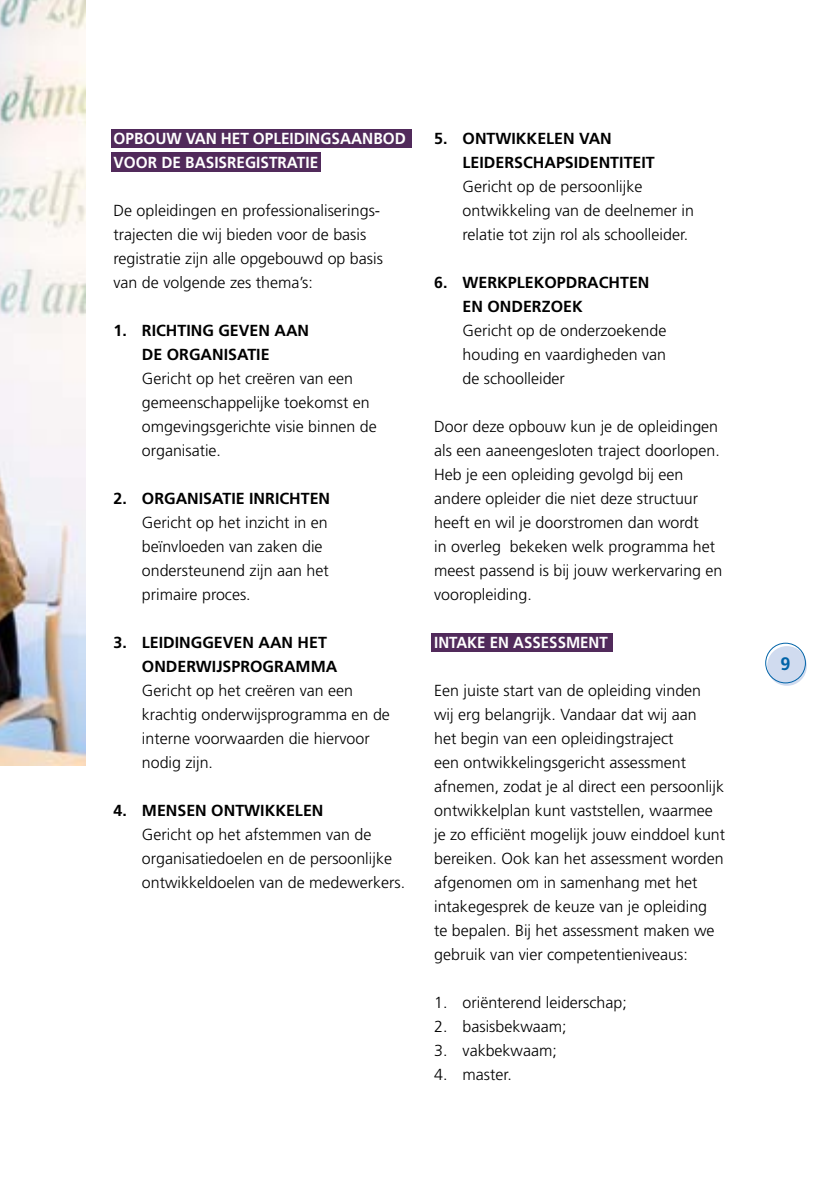
<style>
.page{position:relative;width:840px;height:1191px;background:#fff}
.page>*{position:absolute;margin:0;border:0;box-sizing:border-box;transform-origin:0 0}
.t1{font:700 18px "Fontys Frutiger";color:#0063a8}
.t2{font:300 16px/24px "Fontys Frutiger";color:#000}
.t3{font:700 16px/24px "Fontys Frutiger";color:#000}
.t4{font:700 16px/24px "Fontys Frutiger";color:#fff;scale:.96 1}
.t5{font:700 16px "Fontys Frutiger";color:#fff;scale:.94 1}
</style>
<div class="page">
<div style="left:766px;top:646px;width:40px;height:40px;background:#d0dbef;border-radius:50%"></div>
<div style="left:764px;top:642px;width:41px;height:41px;border:1px solid #0063a8;border-radius:50%"></div>
<img style="left:0;top:0;width:85px;height:765px">
<div style="left:111px;top:129px;width:300px;height:19px;background:#512a5b"></div>
<div style="left:111px;top:153px;width:209px;height:19px;background:#512a5b"></div>
<div style="left:431px;top:633px;width:181px;height:19px;background:#512a5b"></div>
<p class="t4" style="left:113px;top:126px;width:306px">OPBOUW VAN HET OPLEIDINGSAANBOD<br>VOOR DE BASISREGISTRATIE</p>
<p class="t2" style="left:113px;top:199px;width:271px">De opleidingen en professionaliserings&shy;trajecten die wij bieden voor de basis registratie zijn alle opgebouwd op basis van de volgende zes thema’s:</p>
<p class="t3" style="left:142px;top:318px;width:169px;text-indent:-28px">1. RICHTING GEVEN AAN<br>DE ORGANISATIE</p>
<p class="t2" style="left:142px;top:367px;width:236px">Gericht op het creëren van een gemeenschappelijke toekomst en omgevingsgerichte visie binnen de organisatie.</p>
<p class="t3" style="left:113px;top:486px;width:218px">2. ORGANISATIE INRICHTEN</p>
<p class="t2" style="left:142px;top:511px;width:188px">Gericht op het inzicht in en beïnvloeden van zaken die ondersteunend zijn aan het primaire proces.</p>
<p class="t3" style="left:142px;top:630px;width:197px;text-indent:-28px">3. LEIDINGGEVEN AAN HET<br>ONDERWIJSPROGRAMMA</p>
<p class="t2" style="left:142px;top:679px;width:249px">Gericht op het creëren van een krachtig onderwijsprogramma en de interne voorwaarden die hiervoor nodig zijn.</p>
<p class="t3" style="left:113px;top:798px;width:211px">4. MENSEN ONTWIKKELEN</p>
<p class="t2" style="left:142px;top:823px;width:265px">Gericht op het afstemmen van de organisatiedoelen en de persoonlijke ontwikkeldoelen van de medewerkers.</p>
<p class="t3" style="left:462px;top:126px;width:194px;text-indent:-28px">5. ONTWIKKELEN VAN<br>LEIDERSCHAPSIDENTITEIT</p>
<p class="t2" style="left:462px;top:175px;width:233px">Gericht op de persoonlijke ontwikkeling van de deelnemer in relatie tot zijn rol als schoolleider.</p>
<p class="t3" style="left:462px;top:270px;width:188px;text-indent:-28px">6. WERKPLEKOPDRACHTEN<br>EN ONDERZOEK</p>
<p class="t2" style="left:462px;top:319px;width:205px;text-align:justify">Gericht op de onderzoekende houding en vaardigheden van de schoolleider</p>
<p class="t2" style="left:434px;top:415px;width:290px">Door deze opbouw kun je de opleidingen als een aaneengesloten traject doorlopen.<br>Heb je een opleiding gevolgd bij een andere opleider die niet deze structuur heeft en wil je doorstromen dan wordt<br>in overleg bekeken welk programma het meest passend is bij jouw werkervaring en vooropleiding.</p>
<p class="t5" style="left:434px;top:633px;width:186px">INTAKE EN ASSESSMENT</p>
<p class="t2" style="left:434px;top:679px;width:292px">Een juiste start van de opleiding vinden<br>wij erg belangrijk. Vandaar dat wij aan<br>het begin van een opleidingstraject<br>een ontwikkelingsgericht assessment afnemen, zodat je al direct een persoonlijk ontwikkelplan kunt vaststellen, waarmee je zo efficiënt mogelijk jouw einddoel kunt bereiken. Ook kan het assessment worden afgenomen om in samenhang met het intakegesprek de keuze van je opleiding<br>te bepalen. Bij het assessment maken we gebruik van vier competentieniveaus:</p>
<p class="t2" style="left:434px;top:991px;width:194px">1. oriënterend leiderschap;</p>
<p class="t2" style="left:434px;top:1015px;width:134px">2. basisbekwaam;</p>
<p class="t2" style="left:434px;top:1039px;width:124px">3. vakbekwaam;</p>
<p class="t2" style="left:434px;top:1063px;width:79px">4. master.</p>
<p class="t1" style="left:780px;top:653px;width:11px">9</p>
</div>
